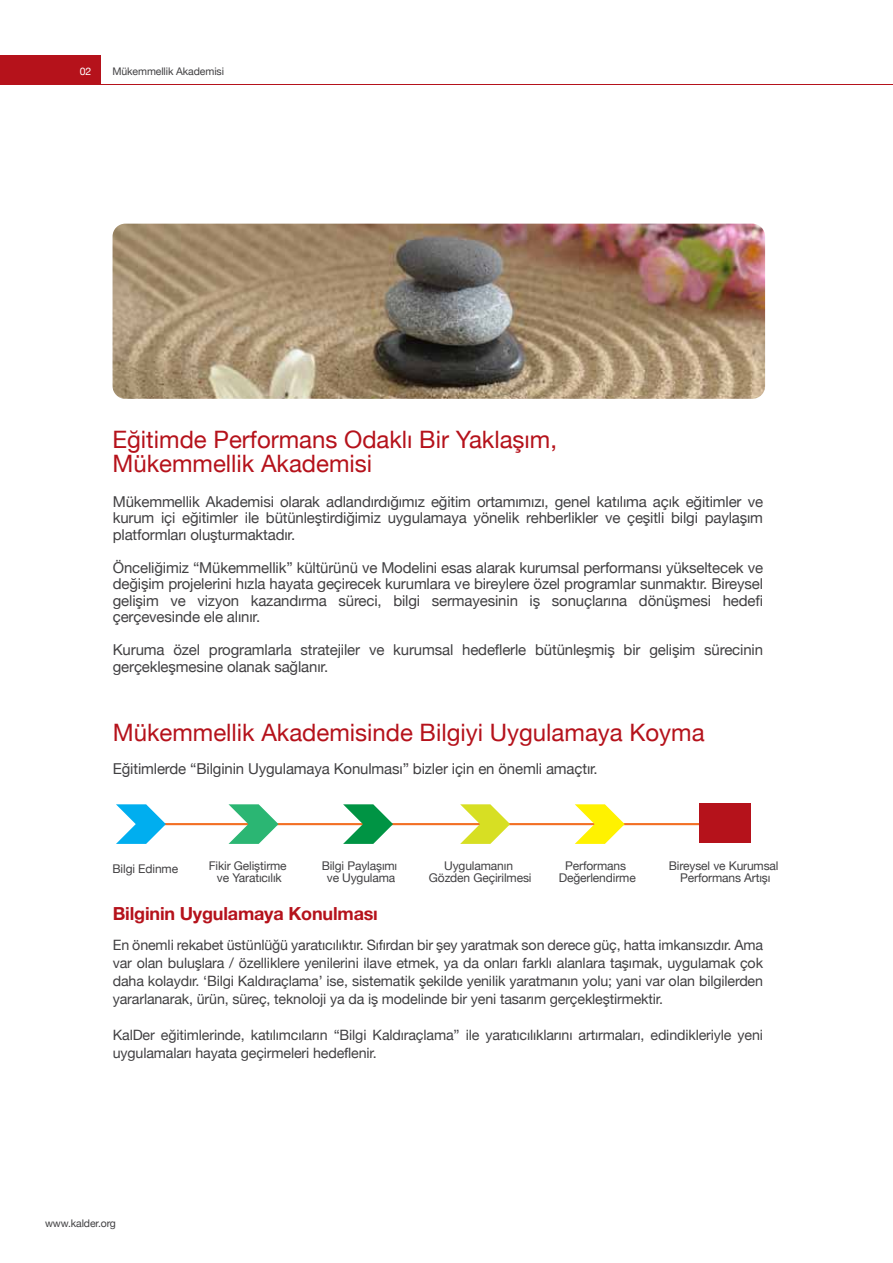
<style>
.page{position:relative;width:893px;height:1263px;background:#fff}
.page>*{position:absolute;margin:0;border:0;box-sizing:border-box;transform-origin:0 0}
.t1{font:24px/24px "Helvetica Neue";color:#b5121b}
.t2{font:700 18px "Helvetica Neue";letter-spacing:-.01em;color:#b5121b}
.t3{font:15px/16.5px "Helvetica Neue";letter-spacing:-.01em;color:#414042;text-align:justify}
.t4{font:14.25px/18px "Helvetica Neue";letter-spacing:-.01em;color:#414042;text-align:justify}
.t5{font:12px/12px "Helvetica Neue";letter-spacing:-.01em;color:#414042;text-align:center}
.t6{font:10.5px "Helvetica Neue";letter-spacing:-.01em;color:#414042}
.t7{font:10.5px "Helvetica Neue";color:#fff}
</style>
<div class="page">
<img style="left:113px;top:224px;width:652px;height:175px">
<div style="left:0;top:56px;width:101px;height:28px;background:#b5121b"></div>
<hr style="left:0;top:84px;width:893px;height:1px;background:#b5121b">
<hr style="left:163px;top:823px;width:571px;height:2px;background:#f36f24">
<svg style="left:116px;top:804px;width:50px;height:40px"></svg>
<svg style="left:229px;top:804px;width:49px;height:40px"></svg>
<svg style="left:343px;top:804px;width:50px;height:40px"></svg>
<svg style="left:460px;top:804px;width:50px;height:40px"></svg>
<svg style="left:575px;top:804px;width:50px;height:40px"></svg>
<div style="left:699px;top:803px;width:51px;height:40px;background:#b5121b"></div>
<p class="t7" style="left:80px;top:64px;width:13px">02</p>
<p class="t6" style="left:113px;top:64px;width:113px">Mükemmellik Akademisi</p>
<h1 class="t1" style="left:113px;top:429px;width:446px">Eğitimde Performans Odaklı Bir Yaklaşım,<br>Mükemmellik Akademisi</h1>
<p class="t3" style="left:113px;top:494px;width:652px">Mükemmellik Akademisi olarak adlandırdığımız eğitim ortamımızı, genel katılıma açık eğitimler ve kurum içi eğitimler ile bütünleştirdiğimiz uygulamaya yönelik rehberlikler ve çeşitli bilgi paylaşım platformları oluşturmaktadır.</p>
<p class="t3" style="left:113px;top:560px;width:652px">Önceliğimiz “Mükemmellik” kültürünü ve Modelini esas alarak kurumsal performansı yükseltecek ve değişim projelerini hızla hayata geçirecek kurumlara ve bireylere özel programlar sunmaktır. Bireysel gelişim ve vizyon kazandırma süreci, bilgi sermayesinin iş sonuçlarına dönüşmesi hedefi çerçevesinde ele alınır.</p>
<p class="t3" style="left:113px;top:642px;width:652px">Kuruma özel programlarla stratejiler ve kurumsal hedeflerle bütünleşmiş bir gelişim sürecinin gerçekleşmesine olanak sağlanır.</p>
<h1 class="t1" style="left:113px;top:722px;width:593px">Mükemmellik Akademisinde Bilgiyi Uygulamaya Koyma</h1>
<p class="t3" style="left:113px;top:761px;width:486px">Eğitimlerde “Bilginin Uygulamaya Konulması” bizler için en önemli amaçtır.</p>
<p class="t5" style="left:113px;top:864px;width:67px">Bilgi Edinme</p>
<p class="t5" style="left:209px;top:861px;width:79px">Fikir Geliştirme ve Yaratıcılık</p>
<p class="t5" style="left:322px;top:861px;width:77px">Bilgi Paylaşımı ve Uygulama</p>
<p class="t5" style="left:429px;top:861px;width:104px">Uygulamanın<br>Gözden Geçirilmesi</p>
<p class="t5" style="left:559px;top:861px;width:79px">Performans<br>Değerlendirme</p>
<p class="t5" style="left:669px;top:861px;width:111px">Bireysel ve Kurumsal<br>Performans Artışı</p>
<p class="t2" style="left:113px;top:900px;width:267px">Bilginin Uygulamaya Konulması</p>
<p class="t4" style="left:113px;top:937px;width:652px">En önemli rekabet üstünlüğü yaratıcılıktır. Sıfırdan bir şey yaratmak son derece güç, hatta imkansızdır. Ama var olan buluşlara / özelliklere yenilerini ilave etmek, ya da onları farklı alanlara taşımak, uygulamak çok daha kolaydır. ‘Bilgi Kaldıraçlama’ ise, sistematik şekilde yenilik yaratmanın yolu; yani var olan bilgilerden yararlanarak, ürün, süreç, teknoloji ya da iş modelinde bir yeni tasarım gerçekleştirmektir.</p>
<p class="t4" style="left:113px;top:1027px;width:652px">KalDer eğitimlerinde, katılımcıların “Bilgi Kaldıraçlama” ile yaratıcılıklarını artırmaları, edindikleriyle yeni uygulamaları hayata geçirmeleri hedeflenir.</p>
<p class="t6" style="left:45px;top:1215px;width:72px">www.kalder.org</p>
</div>
